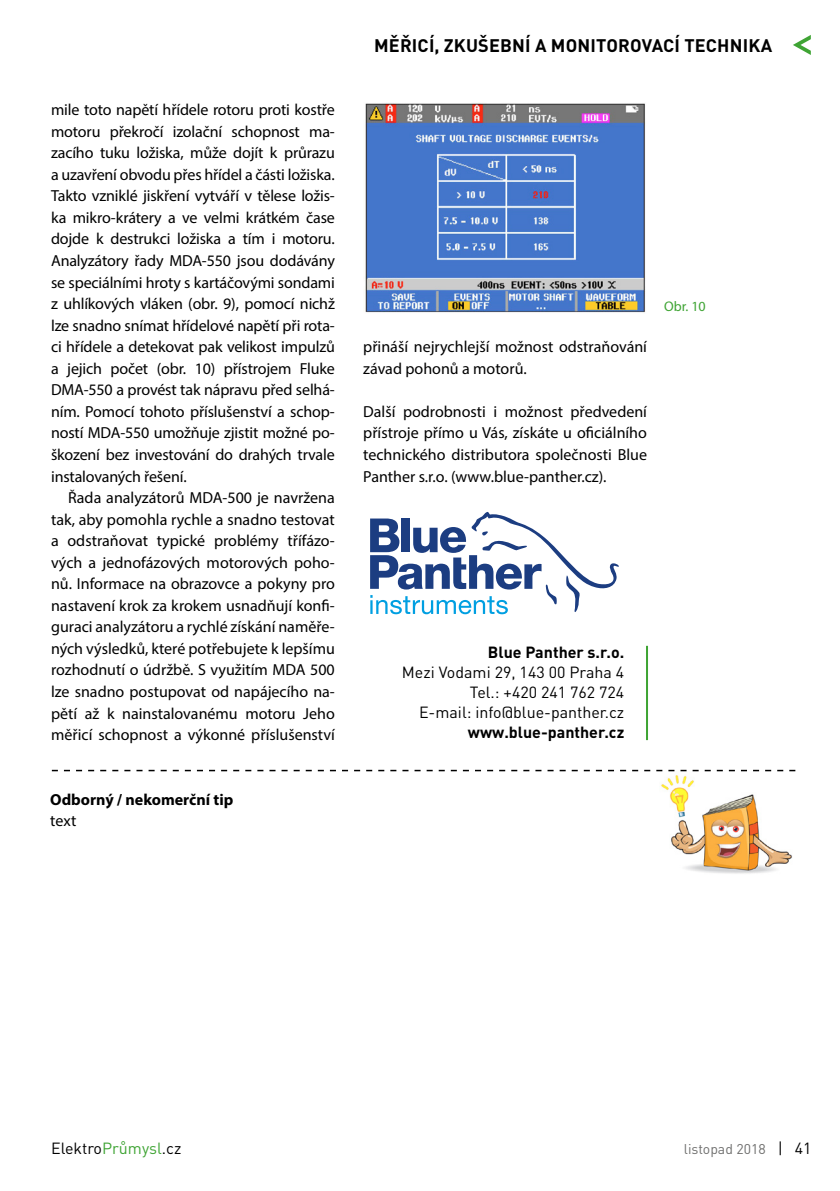
<style>
.page{position:relative;width:840px;height:1191px;background:#fff}
.page>*{position:absolute;margin:0;border:0;box-sizing:border-box;transform-origin:0 0}
.t1{font:700 18px "DIN Pro";letter-spacing:.01em;color:#000}
.Text_-_prni_odstavec{font:16px/21.6px "Myriad Pro";letter-spacing:-.01em;color:#000;text-align:justify}
.Text_-_další_odstave{font:16px/21.6px "Myriad Pro";color:#000;text-align:justify}
.Adresa{font:16px "DIN Pro";color:#000}
.Adresa-2{font:700 16px "DIN Pro";color:#000}
.Text_-_další_odstave-2{font:700 16px "Myriad Pro";color:#000}
.t2{font:14px "DIN Pro";color:#6f6f6e}
.popisek_levy{font:14px "Myriad Pro";color:#3fa434}
.s1{color:#3fa434}
.s2{font-size:16px;color:#000}
</style>
<div class="page">
<svg style="left:793px;top:35px;width:17px;height:20px"></svg>
<img style="left:365px;top:102px;width:281px;height:211px">
<svg style="left:370px;top:512px;width:249px;height:103px"></svg>
<hr style="left:645px;top:646px;width:2px;height:94px;background:#3fa434">
<img style="left:659px;top:769px;width:134px;height:105px">
<svg style="left:52px;top:770px;width:742px;height:1px"></svg>
<p class="Text_-_prni_odstavec" style="left:51px;top:99px;width:285px">mile toto napětí hřídele rotoru proti kostře motoru překročí izolační schopnost ma&shy;zacího tuku ložiska, může dojít k průrazu a uzavření obvodu přes hřídel a části ložiska.<br>Takto vzniklé jiskření vytváří v tělese ložis&shy;ka mikro-krátery a ve velmi krátkém čase dojde k destrukci ložiska a tím i motoru.<br>Analyzátory řady MDA-550 jsou dodávány se speciálními hroty s kartáčovými sondami z uhlíkových vláken (obr. 9), pomocí nichž lze snadno snímat hřídelové napětí při rota&shy;ci hřídele a detekovat pak velikost impulzů a jejich počet (obr. 10) přístrojem Fluke DMA-550 a provést tak nápravu před selhá&shy;ním. Pomocí tohoto příslušenství a schop&shy;ností MDA-550 umožňuje zjistit možné po&shy;škození bez investování do drahých trvale instalovaných řešení.</p>
<p class="Text_-_další_odstave" style="left:51px;top:486px;width:285px;text-indent:17px">Řada analyzátorů MDA-500 je navržena tak, aby pomohla rychle a snadno testovat a odstraňovat typické problémy třífázo&shy;vých a jednofázových motorových poho&shy;nů. Informace na obrazovce a pokyny pro nastavení krok za krokem usnadňují konfi&shy;guraci analyzátoru a rychlé získání naměře&shy;ných výsledků, které potřebujete k lepšímu rozhodnutí o údržbě. S využitím MDA 500 lze snadno postupovat od napájecího na&shy;pětí až k nainstalovanému motoru Jeho měřicí schopnost a výkonné příslušenství</p>
<p class="Text_-_další_odstave-2" style="left:50px;top:789px;width:184px">Odborný / nekomerční tip</p>
<p class="Text_-_další_odstave" style="left:50px;top:810px;width:28px">text</p>
<p class="t1" style="left:374px;top:33px;width:399px">MĚŘICÍ, ZKUŠEBNÍ A MONITOROVACÍ TECHNIKA</p>
<p class="Text_-_další_odstave" style="left:363px;top:336px;width:285px">přináší nejrychlejší možnost odstraňování závad pohonů a motorů.</p>
<p class="Text_-_prni_odstavec" style="left:363px;top:400px;width:285px">Další podrobnosti i možnost předvedení přístroje přímo u Vás, získáte u oficiálního technického distributora společnosti Blue Panther s.r.o. (www.blue-panther.cz).</p>
<p class="popisek_levy" style="left:663px;top:298px;width:43px">Obr. 10</p>
<p class="Adresa-2" style="left:487px;top:641px;width:138px">Blue Panther s.r.o.</p>
<p class="Adresa" style="left:401px;top:661px;width:224px">Mezi Vodami 29, 143 00 Praha 4</p>
<p class="Adresa" style="left:469px;top:681px;width:156px">Tel.: +420 241 762 724</p>
<p class="Adresa" style="left:419px;top:701px;width:207px">E-mail: info@blue-panther.cz</p>
<p class="Adresa-2" style="left:467px;top:721px;width:158px">www.blue-panther.cz</p>
<p class="Adresa" style="left:51px;top:1137px;width:132px">Elektro<span class="s1">Průmysl</span>.cz</p>
<p class="t2" style="left:683px;top:1139px;width:129px">listopad 2018 <span class="s2">| 41</span></p>
</div>
